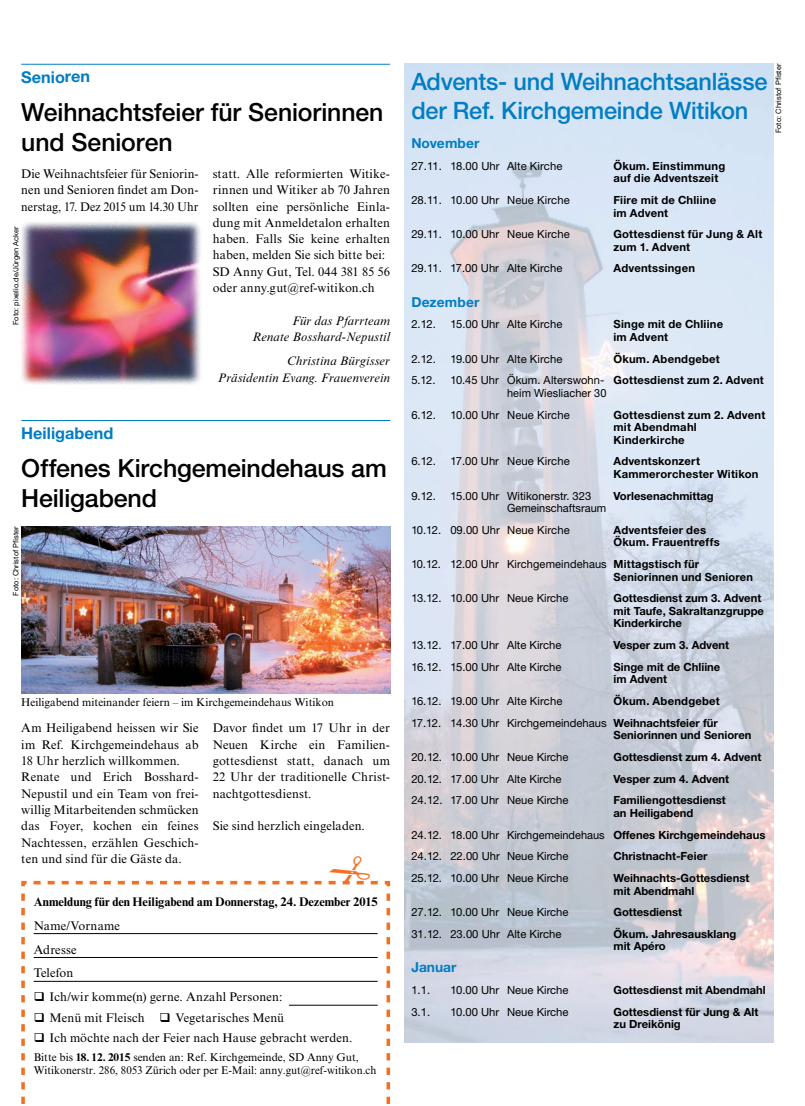
<style>
.page{position:relative;width:805px;height:1106px;background:#fff}
.page>*{position:absolute;margin:0;border:0;box-sizing:border-box;transform-origin:0 0}
.t1{font:500 25px/30px "Helvetica Neue LT Pro";letter-spacing:-.005em;color:#000}
.t2{font:500 24px/28.8px "Helvetica Neue LT Pro";letter-spacing:-.01em;color:#007dc3}
.t3{font:700 16.25px "Helvetica Neue LT Pro";color:#007dc3}
.t4{font:700 13.75px "Helvetica Neue LT Pro";letter-spacing:.005em;color:#007dc3}
.t5{font:12.5px/16.2px "Times NRMT Pro";letter-spacing:.01em;color:#000}
.t6{font:italic 12.5px/16.2px "Times NRMT Pro";letter-spacing:.015em;color:#000;text-align:right}
.t7{font:700 12.5px "Times NRMT Pro";color:#000}
.t8{font:11.25px/21.8px "Helvetica Neue LT Pro";color:#000}
.t9{font:700 11.25px/12.5px "Helvetica Neue LT Pro";color:#000}
.t10{font:700 11.25px/12.5px "Helvetica Neue LT Pro";letter-spacing:.02em;color:#000}
.t11{font:11.25px/13.5px "Times NRMT Pro";color:#000}
.t12{font:7.5px "Helvetica Neue LT Pro";color:#000}
.s1{font-weight:700}
.s2{font-weight:400}
</style>
<div class="page">
<img style="left:20px;top:221px;width:181px;height:164px">
<img style="left:404px;top:64px;width:368px;height:978px">
<hr style="left:21px;top:64px;width:369px;height:1px;background:#007dc3">
<hr style="left:21px;top:420px;width:369px;height:1px;background:#007dc3">
<img style="left:21px;top:526px;width:369px;height:167px">
<svg style="left:21px;top:880px;width:370px;height:224px"></svg>
<svg style="left:30px;top:880px;width:347px;height:4px"></svg>
<h3 class="t3" style="left:21px;top:66px;width:70px">Senioren</h3>
<h1 class="t1" style="left:21px;top:96px;width:363px">Weihnachtsfeier für Seniorinnen und Senioren</h1>
<p class="t5" style="left:21px;top:166px;width:179px">Die Weihnachtsfeier für Seniorin---- nen und Senioren findet am Don&shy;nerstag, 17. Dez 2015 um 14.30 Uhr</p>
<p class="t12" style="left:11px;top:325px;width:100px;rotate:-90deg">Foto: pixelio.de/Jürgen Acker</p>
<p class="t5" style="left:213px;top:166px;width:179px">statt. Alle reformierten Witike&shy;rinnen und Witiker ab 70 Jahren sollten eine persönliche Einla&shy;dung mit Anmeldetalon erhalten haben. Falls Sie keine erhalten haben, melden Sie sich bitte bei:<br>SD Anny Gut, Tel. 044 381 85 56 oder anny.gut@ref-witikon.ch</p>
<p class="t6" style="left:252px;top:313px;width:139px">Für das Pfarrteam<br>Renate Bosshard-Nepustil</p>
<p class="t6" style="left:218px;top:354px;width:173px">Christina Bürgisser<br>Präsidentin Evang. Frauenverein</p>
<h3 class="t3" style="left:21px;top:423px;width:94px">Heiligabend</h3>
<h1 class="t1" style="left:21px;top:453px;width:367px">Offenes Kirchgemeindehaus am<br>Heiligabend</h1>
<p class="t12" style="left:11px;top:595px;width:71px;rotate:-90deg">Foto: Christof Pfister</p>
<p class="t11" style="left:21px;top:696px;width:314px">Heiligabend miteinander feiern – im Kirchgemeindehaus Witikon</p>
<p class="t5" style="left:21px;top:720px;width:179px">Am Heiligabend heissen wir Sie im Ref. Kirchgemeindehaus ab<br>18 Uhr herzlich willkommen.<br>Renate und Erich Bosshard-<br>Nepustil und ein Team von frei&shy;willig Mitarbeitenden schmücken das Foyer, kochen ein feines<br>Nachtessen, erzählen Geschich&shy;ten und sind für die Gäste da.</p>
<p class="t5" style="left:213px;top:720px;width:179px;text-align:justify">Davor findet um 17 Uhr in der Neuen Kirche ein Familien&shy;gottesdienst statt, danach um 22 Uhr der traditionelle Christ&shy;nachtgottesdienst.</p>
<p class="t5" style="left:213px;top:818px;width:154px">Sie sind herzlich eingeladen.</p>
<p class="t7" style="left:34px;top:893px;width:345px">Anmeldung für den Heiligabend am Donnerstag, 24. Dezember 2015</p>
<p class="t5" style="left:34px;top:914px;width:88px;line-height:23.9px">Name/Vorname<br>Adresse<br>Telefon</p>
<p class="t5" style="left:34px;top:989px;width:250px">❑ Ich/wir komme(n) gerne. Anzahl Personen:</p>
<p class="t5" style="left:34px;top:1010px;width:252px">❑ Menü mit Fleisch ❑ Vegetarisches Menü</p>
<p class="t5" style="left:34px;top:1030px;width:320px">❑ Ich möchte nach der Feier nach Hause gebracht werden.</p>
<p class="t11" style="left:34px;top:1050px;width:344px">Bitte bis <span class="s1">18. 12. 2015</span> senden an: Ref. Kirchgemeinde, SD Anny Gut,<br>Witikonerstr. 286, 8053 Zürich oder per E-Mail: anny.gut@ref-witikon.ch</p>
<h2 class="t2" style="left:411px;top:67px;width:357px">Advents- und Weihnachtsanlässe der Ref. Kirchgemeinde Witikon</h2>
<p class="t4" style="left:411px;top:134px;width:70px">November</p>
<p class="t8" style="left:411px;top:155px;width:153px">27.11. 18.00 Uhr Alte Kirche</p>
<p class="t10" style="left:613px;top:159px;width:113px">Ökum. Einstimmung auf die Adventszeit</p>
<p class="t8" style="left:411px;top:189px;width:160px">28.11. 10.00 Uhr Neue Kirche</p>
<p class="t9" style="left:613px;top:193px;width:104px">Fiire mit de Chliine im Advent</p>
<p class="t8" style="left:411px;top:223px;width:160px">29.11. 10.00 Uhr Neue Kirche</p>
<p class="t10" style="left:613px;top:228px;width:150px">Gottesdienst für Jung &amp; Alt zum 1. Advent</p>
<p class="t8" style="left:411px;top:257px;width:153px">29.11. 17.00 Uhr Alte Kirche</p>
<p class="t10" style="left:613px;top:262px;width:83px">Adventssingen</p>
<p class="t4" style="left:411px;top:293px;width:70px">Dezember</p>
<p class="t8" style="left:411px;top:313px;width:26px">2.12.</p>
<p class="t8" style="left:450px;top:313px;width:114px">15.00 Uhr Alte Kirche</p>
<p class="t10" style="left:613px;top:318px;width:111px">Singe mit de Chliine im Advent</p>
<p class="t8" style="left:411px;top:347px;width:26px">2.12.</p>
<p class="t8" style="left:450px;top:347px;width:114px">19.00 Uhr Alte Kirche</p>
<p class="t10" style="left:613px;top:352px;width:108px">Ökum. Abendgebet</p>
<p class="t8" style="left:411px;top:369px;width:26px">5.12.</p>
<p class="t8" style="left:507px;top:374px;width:258px;line-height:12.5px;text-indent:-57px">10.45 Uhr Ökum. Alterswohn- <span class="s1">Gottesdienst zum 2. Advent </span>heim Wiesliacher 30</p>
<p class="t8" style="left:411px;top:403px;width:26px">6.12.</p>
<p class="t8" style="left:450px;top:403px;width:121px">10.00 Uhr Neue Kirche</p>
<p class="t10" style="left:613px;top:408px;width:153px">Gottesdienst zum 2. Advent mit Abendmahl<br>Kinderkirche</p>
<p class="t8" style="left:411px;top:450px;width:26px">6.12.</p>
<p class="t8" style="left:450px;top:450px;width:121px">17.00 Uhr Neue Kirche</p>
<p class="t10" style="left:613px;top:455px;width:146px">Adventskonzert<br>Kammerorchester Witikon</p>
<p class="t8" style="left:411px;top:484px;width:26px">9.12.</p>
<p class="t8" style="left:450px;top:484px;width:142px">15.00 Uhr Witikonerstr. 323</p>
<p class="t9" style="left:613px;top:489px;width:102px">Vorlesenachmittag</p>
<p class="t8" style="left:411px;top:497px;width:196px;text-indent:96px">Gemeinschaftsraum<br>10.12. 09.00 Uhr Neue Kirche</p>
<p class="t10" style="left:613px;top:523px;width:108px">Adventsfeier des<br>Ökum. Frauentreffs</p>
<p class="t10" style="left:613px;top:557px;width:141px;text-indent:-202px"><span class="s2">10.12. 12.00 Uhr Kirchgemeindehaus</span> Mittagstisch für<br>Seniorinnen und Senioren</p>
<p class="t8" style="left:411px;top:587px;width:159px">13.12. 10.00 Uhr Neue Kirche</p>
<p class="t9" style="left:613px;top:591px;width:152px">Gottesdienst zum 3. Advent mit Taufe, Sakraltanzgruppe<br>Kinderkirche</p>
<p class="t8" style="left:411px;top:634px;width:152px">13.12. 17.00 Uhr Alte Kirche</p>
<p class="t9" style="left:613px;top:638px;width:117px">Vesper zum 3. Advent</p>
<p class="t8" style="left:411px;top:655px;width:152px">16.12. 15.00 Uhr Alte Kirche</p>
<p class="t9" style="left:613px;top:660px;width:108px">Singe mit de Chliine im Advent</p>
<p class="t8" style="left:411px;top:689px;width:153px">16.12. 19.00 Uhr Alte Kirche</p>
<p class="t10" style="left:411px;top:689px;width:310px;line-height:21.8px;text-align:right">Ökum. Abendgebet<br><span class="s2">17.12. 14.30 Uhr Kirchgemeindehaus</span> Weihnachtsfeier für</p>
<p class="t9" style="left:613px;top:728px;width:139px">Seniorinnen und Senioren</p>
<p class="t8" style="left:411px;top:745px;width:159px">20.12. 10.00 Uhr Neue Kirche</p>
<p class="t9" style="left:613px;top:750px;width:149px">Gottesdienst zum 4. Advent</p>
<p class="t8" style="left:411px;top:767px;width:152px">20.12. 17.00 Uhr Alte Kirche</p>
<p class="t9" style="left:613px;top:772px;width:117px">Vesper zum 4. Advent</p>
<p class="t8" style="left:411px;top:789px;width:159px">24.12. 17.00 Uhr Neue Kirche</p>
<p class="t9" style="left:613px;top:793px;width:114px">Familiengottesdienst an Heiligabend</p>
<p class="t8" style="left:411px;top:823px;width:355px">24.12. 18.00 Uhr Kirchgemeindehaus <span class="s1">Offenes Kirchgemeindehaus<br></span>24.12. 22.00 Uhr Neue Kirche</p>
<p class="t9" style="left:613px;top:849px;width:95px">Christnacht-Feier</p>
<p class="t8" style="left:411px;top:866px;width:159px">25.12. 10.00 Uhr Neue Kirche</p>
<p class="t9" style="left:613px;top:871px;width:137px">Weihnachts-Gottesdienst mit Abendmahl</p>
<p class="t8" style="left:411px;top:901px;width:159px">27.12. 10.00 Uhr Neue Kirche</p>
<p class="t9" style="left:613px;top:905px;width:70px">Gottesdienst</p>
<p class="t8" style="left:411px;top:922px;width:152px">31.12. 23.00 Uhr Alte Kirche</p>
<p class="t9" style="left:613px;top:927px;width:124px">Ökum. Jahresausklang mit Apéro</p>
<p class="t4" style="left:411px;top:958px;width:47px">Januar</p>
<p class="t8" style="left:411px;top:978px;width:20px">1.1.</p>
<p class="t8" style="left:450px;top:978px;width:120px">10.00 Uhr Neue Kirche</p>
<p class="t9" style="left:613px;top:983px;width:154px">Gottesdienst mit Abendmahl</p>
<p class="t8" style="left:411px;top:1000px;width:20px">3.1.</p>
<p class="t8" style="left:450px;top:1000px;width:120px">10.00 Uhr Neue Kirche</p>
<p class="t9" style="left:613px;top:1005px;width:146px">Gottesdienst für Jung &amp; Alt zu Dreikönig</p>
<p class="t12" style="left:773px;top:133px;width:71px;rotate:-90deg">Foto: Christof Pfister</p>
</div>
